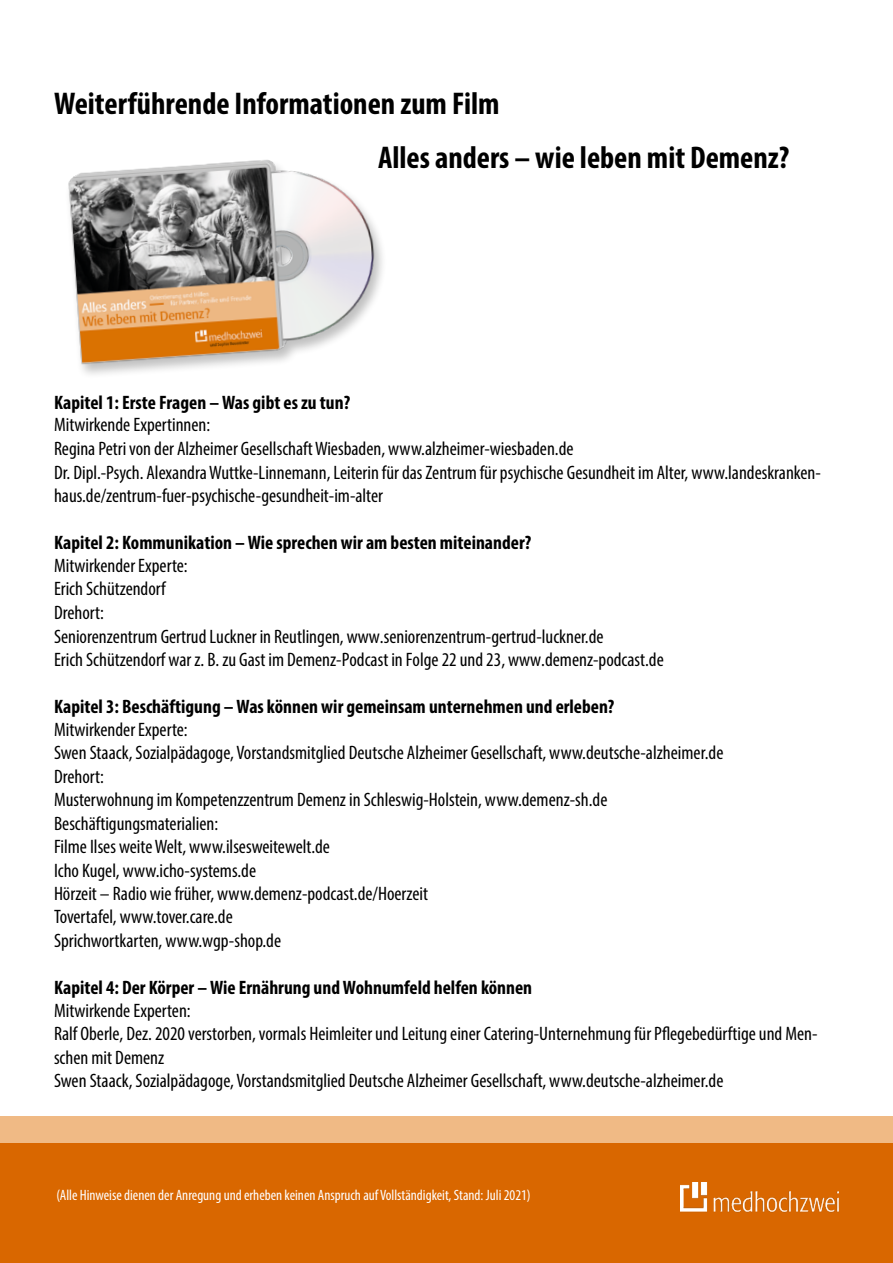
<style>
.page{position:relative;width:893px;height:1263px;background:#fff}
.page>*{position:absolute;margin:0;border:0;box-sizing:border-box;transform-origin:0 0}
.t1{font:700 condensed 31.5px/54px "Myriad Pro";color:#000}
.t2{font:condensed 19.5px/23.5px "Myriad Pro";color:#000}
.t3{font:700 condensed 19.5px "Myriad Pro";color:#000}
.t4{font:condensed 15px "Myriad Pro";color:#fff}
</style>
<div class="page">
<div style="left:0;top:1116px;width:893px;height:108px;background:#f0ba85"></div>
<div style="left:0;top:1144px;width:893px;height:119px;background:#d96700"></div>
<img style="left:68px;top:160px;width:315px;height:211px">
<img style="left:680px;top:1182px;width:159px;height:31px">
<h1 class="t1" style="left:378px;top:76px;width:413px;text-indent:-324px">Weiterführende Informationen zum Film<br>Alles anders – wie leben mit Demenz?</h1>
<p class="t3" style="left:54px;top:390px;width:298px">Kapitel 1: Erste Fragen – Was gibt es zu tun?</p>
<p class="t2" style="left:54px;top:413px;width:768px">Mitwirkende Expertinnen:<br>Regina Petri von der Alzheimer Gesellschaft Wiesbaden, www.alzheimer-wiesbaden.de<br>Dr. Dipl.-Psych. Alexandra Wuttke-Linnemann, Leiterin für das Zentrum für psychische Gesundheit im Alter, www.landeskranken&shy;haus.de/zentrum-fuer-psychische-gesundheit-im-alter</p>
<p class="t3" style="left:54px;top:530px;width:479px">Kapitel 2: Kommunikation – Wie sprechen wir am besten miteinander?</p>
<p class="t2" style="left:54px;top:553px;width:611px">Mitwirkender Experte:<br>Erich Schützendorf<br>Drehort:<br>Seniorenzentrum Gertrud Luckner in Reutlingen, www.seniorenzentrum-gertrud-luckner.de<br>Erich Schützendorf war z. B. zu Gast im Demenz-Podcast in Folge 22 und 23, www.demenz-podcast.de</p>
<p class="t3" style="left:54px;top:694px;width:562px">Kapitel 3: Beschäftigung – Was können wir gemeinsam unternehmen und erleben?</p>
<p class="t2" style="left:54px;top:717px;width:671px">Mitwirkender Experte:<br>Swen Staack, Sozialpädagoge, Vorstandsmitglied Deutsche Alzheimer Gesellschaft, www.deutsche-alzheimer.de Drehort:<br>Musterwohnung im Kompetenzzentrum Demenz in Schleswig-Holstein, www.demenz-sh.de Beschäftigungsmaterialien:<br>Filme Ilses weite Welt, www.ilsesweitewelt.de<br>Icho Kugel, www.icho-systems.de<br>Hörzeit – Radio wie früher, www.demenz-podcast.de/Hoerzeit<br>Tovertafel, www.tover.care.de<br>Sprichwortkarten, www.wgp-shop.de</p>
<p class="t3" style="left:54px;top:975px;width:480px">Kapitel 4: Der Körper – Wie Ernährung und Wohnumfeld helfen können</p>
<p class="t2" style="left:54px;top:998px;width:765px">Mitwirkende Experten:<br>Ralf Oberle, Dez. 2020 verstorben, vormals Heimleiter und Leitung einer Catering-Unternehmung für Pflegebedürftige und Men&shy;schen mit Demenz<br>Swen Staack, Sozialpädagoge, Vorstandsmitglied Deutsche Alzheimer Gesellschaft, www.deutsche-alzheimer.de</p>
<p class="t4" style="left:56px;top:1186px;width:476px">(Alle Hinweise dienen der Anregung und erheben keinen Anspruch auf Vollständigkeit, Stand: Juli 2021)</p>
</div>
